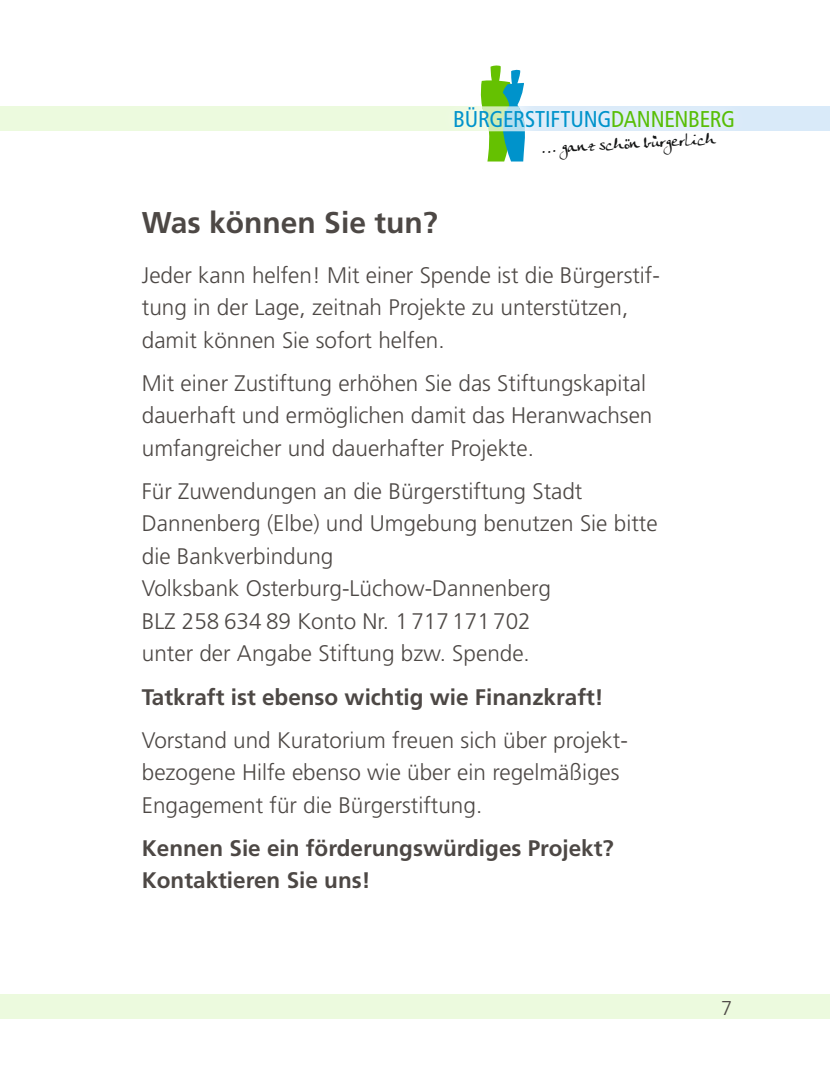
<style>
.page{position:relative;width:830px;height:1092px;background:#fff}
.page>*{position:absolute;margin:0;border:0;box-sizing:border-box;transform-origin:0 0}
.t1{font:700 30px "Frutiger";color:#4d4845}
.t2{font:condensed 22.75px "Frutiger";letter-spacing:-.01em;color:#0093cb}
.t3{font:300 22.5px/32.5px "Frutiger";color:#4d4845}
.t4{font:700 22.5px/32.5px "Frutiger";color:#4d4845}
.t5{font:300 20px "Frutiger";color:#4d4845}
.t6{font:15.25px "Schrift";color:#151616}
.s1{color:#58be07}
</style>
<div class="page">
<div style="left:513px;top:106px;width:316px;height:25px;background:#d9eaf9"></div>
<div style="left:0;top:106px;width:497px;height:25px;background:#ecfade"></div>
<div style="left:439px;top:51px;width:309px;height:126px;background:#fff;opacity:.75"></div>
<svg style="left:480px;top:65px;width:45px;height:96px"></svg>
<div style="left:0;top:994px;width:829px;height:25px;background:#ecfade"></div>
<p class="t2" style="left:453px;top:106px;width:283px">BÜRGERSTIFTUNG<span class="s1">DANNENBERG</span></p>
<p class="t6" style="left:541px;top:139px;width:175px;rotate:-3deg">. . . ganz schön bürgerlich</p>
<h1 class="t1" style="left:142px;top:204px;width:297px">Was können Sie tun?</h1>
<p class="t3" style="left:142px;top:258px;width:519px">Jeder kann helfen! Mit einer Spende ist die Bürgerstif&shy;tung in der Lage, zeitnah Projekte zu unterstützen, damit können Sie sofort helfen.</p>
<p class="t3" style="left:142px;top:366px;width:512px">Mit einer Zustiftung erhöhen Sie das Stiftungskapital dauerhaft und ermöglichen damit das Heranwachsen umfangreicher und dauerhafter Projekte.</p>
<p class="t3" style="left:142px;top:475px;width:517px">Für Zuwendungen an die Bürgerstiftung Stadt Dannenberg (Elbe) und Umgebung benutzen Sie bitte die Bankverbindung<br>Volksbank Osterburg-Lüchow-Dannenberg<br>BLZ 258 634 89 Konto Nr. 1 717 171 702<br>unter der Angabe Stiftung bzw. Spende.</p>
<p class="t4" style="left:142px;top:680px;width:463px">Tatkraft ist ebenso wichtig wie Finanzkraft!</p>
<p class="t3" style="left:142px;top:723px;width:487px">Vorstand und Kuratorium freuen sich über projekt&shy;bezogene Hilfe ebenso wie über ein regelmäßiges<br>Engagement für die Bürgerstiftung.</p>
<p class="t4" style="left:142px;top:831px;width:473px">Kennen Sie ein förderungswürdiges Projekt?<br>Kontaktieren Sie uns!</p>
<p class="t5" style="left:721px;top:996px;width:13px">7</p>
</div>
